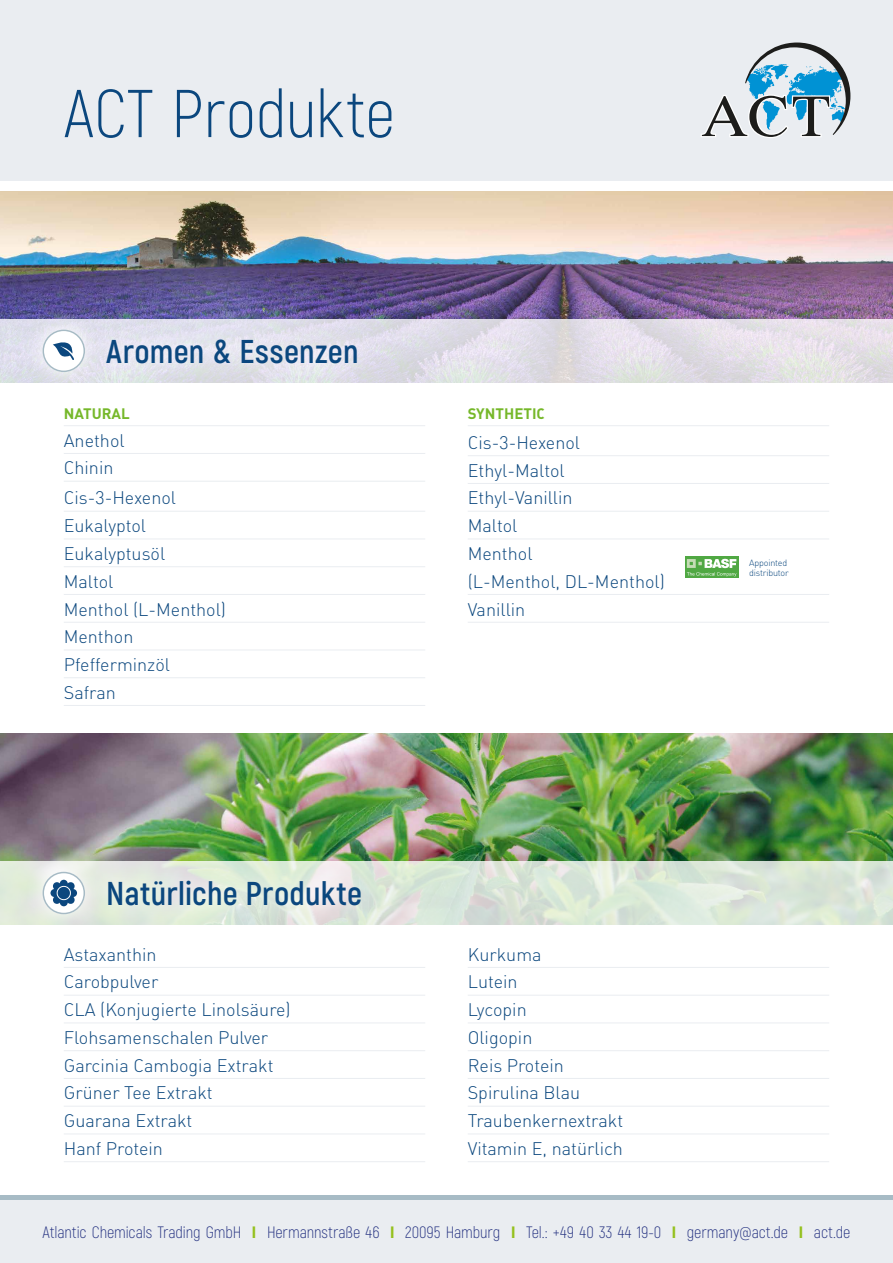
<style>
.page{position:relative;width:893px;height:1263px;background:#fff}
.page>*{position:absolute;margin:0;border:0;box-sizing:border-box;transform-origin:0 0}
.t1{font:300 67.5px "Akrobat";letter-spacing:.005em;color:#0b477e}
.t2{font:700 33px "Akrobat";letter-spacing:.01em;color:#0b477e}
.t3{font:18px/27.8px "DIN Light Alternate";color:#0b477e}
.t4{font:300 16.5px "Akrobat";letter-spacing:-.005em;color:#283583}
.t5{font:15px "DIN Bold Alternate";color:#76b82a}
.t6{font:9px/10.2px "DIN Light Alternate";letter-spacing:-.02em;color:#0b477e}
.s1{font-family:"DIN";font-weight:300}
.s2{font-weight:900;color:#95c11f}
</style>
<div class="page">
<img style="left:0;top:733px;width:893px;height:128px">
<img style="left:0;top:191px;width:893px;height:128px">
<div style="left:0;top:0;width:893px;height:181px;background:#eaedf1"></div>
<svg style="left:0;top:319px;width:893px;height:64px;background:#e1dee5"></svg>
<svg style="left:0;top:861px;width:893px;height:64px;background:#dbe6d9"></svg>
<svg style="left:104px;top:321px;width:272px;height:62px;background:#e2e2eb"></svg>
<svg style="left:104px;top:863px;width:275px;height:62px;background:#e2e9de"></svg>
<div style="left:0;top:1199px;width:893px;height:64px;background:#eaedf1"></div>
<hr style="left:0;top:1195px;width:893px;height:4px;background:#a7bbc5">
<hr style="left:64px;top:425px;width:361px;height:1px;background:#eaedf1">
<hr style="left:64px;top:453px;width:361px;height:1px;background:#eaedf1">
<hr style="left:64px;top:481px;width:361px;height:1px;background:#eaedf1">
<hr style="left:64px;top:511px;width:361px;height:1px;background:#eaedf1">
<hr style="left:64px;top:539px;width:361px;height:1px;background:#eaedf1">
<hr style="left:64px;top:566px;width:361px;height:1px;background:#eaedf1">
<hr style="left:64px;top:594px;width:361px;height:1px;background:#eaedf1">
<hr style="left:64px;top:622px;width:361px;height:1px;background:#eaedf1">
<hr style="left:64px;top:650px;width:361px;height:1px;background:#eaedf1">
<hr style="left:64px;top:677px;width:361px;height:1px;background:#eaedf1">
<hr style="left:64px;top:705px;width:361px;height:1px;background:#eaedf1">
<hr style="left:64px;top:967px;width:361px;height:1px;background:#eaedf1">
<hr style="left:64px;top:995px;width:361px;height:1px;background:#eaedf1">
<hr style="left:64px;top:1022px;width:361px;height:1px;background:#eaedf1">
<hr style="left:64px;top:1050px;width:361px;height:1px;background:#eaedf1">
<hr style="left:64px;top:1078px;width:361px;height:1px;background:#eaedf1">
<hr style="left:64px;top:1106px;width:361px;height:1px;background:#eaedf1">
<hr style="left:64px;top:1133px;width:361px;height:1px;background:#eaedf1">
<hr style="left:64px;top:1161px;width:361px;height:1px;background:#eaedf1">
<hr style="left:468px;top:425px;width:361px;height:1px;background:#eaedf1">
<hr style="left:468px;top:455px;width:361px;height:1px;background:#eaedf1">
<hr style="left:468px;top:483px;width:361px;height:1px;background:#eaedf1">
<hr style="left:468px;top:511px;width:361px;height:1px;background:#eaedf1">
<hr style="left:468px;top:539px;width:361px;height:1px;background:#eaedf1">
<hr style="left:468px;top:594px;width:361px;height:1px;background:#eaedf1">
<hr style="left:468px;top:622px;width:361px;height:1px;background:#eaedf1">
<hr style="left:468px;top:967px;width:361px;height:1px;background:#eaedf1">
<hr style="left:468px;top:995px;width:361px;height:1px;background:#eaedf1">
<hr style="left:468px;top:1022px;width:361px;height:1px;background:#eaedf1">
<hr style="left:468px;top:1050px;width:361px;height:1px;background:#eaedf1">
<hr style="left:468px;top:1078px;width:361px;height:1px;background:#eaedf1">
<hr style="left:468px;top:1106px;width:361px;height:1px;background:#eaedf1">
<hr style="left:468px;top:1133px;width:361px;height:1px;background:#eaedf1">
<hr style="left:468px;top:1161px;width:361px;height:1px;background:#eaedf1">
<svg style="left:701px;top:43px;width:149px;height:95px"></svg>
<div style="left:685px;top:557px;width:54px;height:21px;background:#50a843"></div>
<svg style="left:687px;top:559px;width:49px;height:17px"></svg>
<svg style="left:24px;top:853px;width:80px;height:72px;background:#dadfd6"></svg>
<svg style="left:43px;top:872px;width:42px;height:42px"></svg>
<svg style="left:50px;top:880px;width:27px;height:26px"></svg>
<div style="left:43px;top:872px;width:42px;height:42px;border:2px solid #a7bbc5;border-radius:50%"></div>
<svg style="left:24px;top:311px;width:80px;height:72px;background:#cdcddf"></svg>
<div style="left:43px;top:330px;width:42px;height:42px;background:#fff;border-radius:50%"></div>
<svg style="left:53px;top:342px;width:21px;height:18px"></svg>
<div style="left:43px;top:330px;width:42px;height:42px;border:2px solid #a7bbc5;border-radius:50%"></div>
<h1 class="t1" style="left:64px;top:74px;width:333px">ACT Produkte</h1>
<h2 class="t2" style="left:106px;top:331px;width:254px">Aromen &amp; Essenzen</h2>
<p class="t5" style="left:64px;top:404px;width:67px">NATURAL</p>
<p class="t3" style="left:64px;top:426px;width:62px">Anethol<br>Chinin</p>
<p class="t3" style="left:64px;top:484px;width:164px">Cis-<span class="s1">3</span>-Hexenol<br>Eukalyptol<br>Eukalyptusöl<br>Maltol<br>Menthol (L-Menthol)<br>Menthon<br>Pfefferminzöl<br>Safran</p>
<h2 class="t2" style="left:106px;top:873px;width:257px">Natürliche Produkte</h2>
<p class="t3" style="left:64px;top:940px;width:228px">Astaxanthin<br>Carobpulver<br>CLA (Konjugierte Linolsäure)<br>Flohsamenschalen Pulver<br>Garcinia Cambogia Extrakt<br>Grüner Tee Extrakt<br>Guarana Extrakt<br>Hanf Protein</p>
<p class="t5" style="left:468px;top:404px;width:79px">SYNTHETIC</p>
<p class="t3" style="left:468px;top:428px;width:199px">Cis-<span class="s1">3</span>-Hexenol<br>Ethyl-Maltol<br>Ethyl-Vanillin<br>Maltol<br>Menthol<br>(L-Menthol, DL-Menthol)<br>Vanillin</p>
<p class="t6" style="left:749px;top:557px;width:41px">Appointed distributor</p>
<p class="t3" style="left:468px;top:940px;width:157px">Kurkuma<br>Lutein<br>Lycopin<br>Oligopin<br>Reis Protein<br>Spirulina Blau<br>Traubenkernextrakt<br>Vitamin E, natürlich</p>
<p class="t4" style="left:43px;top:1222px;width:809px">Atlantic Chemicals Trading GmbH <span class="s2">I</span> Hermannstraße 46 <span class="s2">I</span> 20095 Hamburg <span class="s2">I</span> Tel.: +49 40 33 44 19-0 <span class="s2">I</span> germany@act.de <span class="s2">I</span> act.de</p>
</div>
